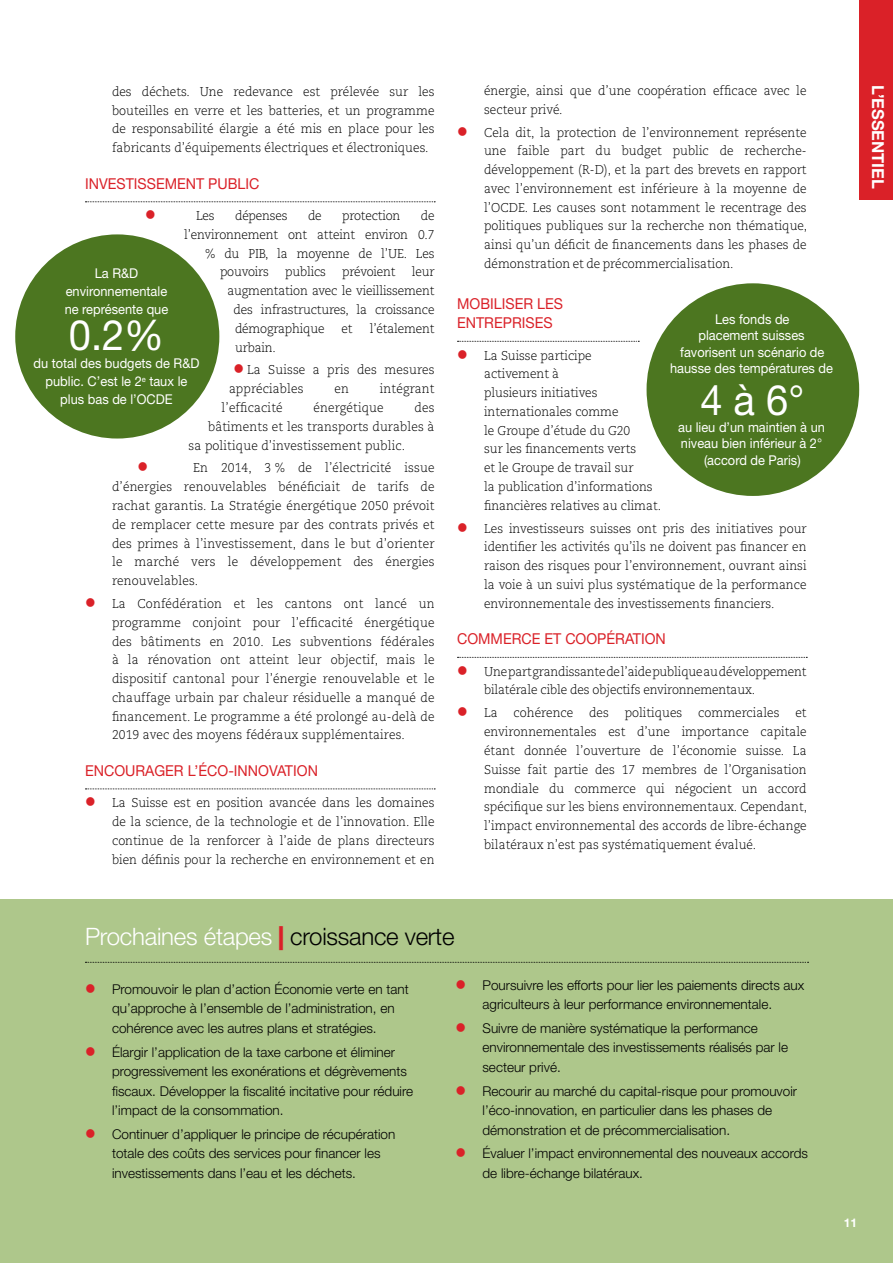
<style>
.page{position:relative;width:893px;height:1263px;background:#fff}
.page>*{position:absolute;margin:0;border:0;box-sizing:border-box;transform-origin:0 0}
.t1{font:42px "Helvetica Neue LT Std";color:#fff;scale:.95 1}
.t2{font:300 24px "Helvetica Neue LT Std";letter-spacing:-.01em;color:#fff}
.t3{font:700 16.5px "Helvetica Neue LT Std";color:#fff}
.t4{font:15px/19.5px "Helvetica Neue LT Std";color:#da2128;scale:.95 1}
.t5{font:300 13.5px/19.5px "Helvetica Neue LT Std";color:#000}
.t6{font:13.5px/16.5px "Helvetica Neue LT Std";color:#fff;text-align:center;scale:.95 1}
.t7{font:300 12.75px/18.8px "Caecilia LT Std";letter-spacing:-.005em;color:#000;text-align:justify;scale:.95 1}
.t8{font:700 12px "Helvetica Neue LT Std";color:#fff}
.s1{font-weight:900;color:#da2128}
.s2{color:#000}
</style>
<div class="page">
<div style="left:0;top:899px;width:893px;height:364px;background:#aec78b"></div>
<div style="left:859px;top:0;width:34px;height:199px;background:#da2128"></div>
<svg style="left:85px;top:962px;width:723px;height:1px"></svg>
<svg style="left:85px;top:201px;width:350px;height:1px"></svg>
<svg style="left:85px;top:788px;width:350px;height:1px"></svg>
<svg style="left:457px;top:341px;width:182px;height:1px"></svg>
<svg style="left:457px;top:657px;width:350px;height:1px"></svg>
<div style="left:15px;top:234px;width:204px;height:204px;background:#4c7620;border-radius:50%"></div>
<div style="left:647px;top:283px;width:212px;height:213px;background:#4c7620;border-radius:50%"></div>
<p class="t7" style="left:112px;top:82px;width:341px">des déchets. Une redevance est prélevée sur les bouteilles en verre et les batteries, et un programme de responsabilité élargie a été mis en place pour les fabricants d’équipements électriques et électroniques.</p>
<p class="t4" style="left:85px;top:173px;width:185px">investissement public</p>
<p class="t7" style="left:196px;top:207px;width:21px">Les</p>
<p class="t7" style="left:235px;top:207px;width:57px">dépenses</p>
<p class="t7" style="left:308px;top:207px;width:16px">de</p>
<p class="t7" style="left:342px;top:207px;width:63px">protection</p>
<p class="t7" style="left:421px;top:207px;width:16px">de</p>
<p class="t7" style="left:184px;top:225px;width:265px">l’environnement ont atteint environ 0.7</p>
<p class="t7" style="left:205px;top:244px;width:243px">% du PIB, la moyenne de l’UE. Les</p>
<p class="t7" style="left:220px;top:263px;width:53px">pouvoirs</p>
<p class="t7" style="left:285px;top:263px;width:45px">publics</p>
<p class="t7" style="left:342px;top:263px;width:58px">prévoient</p>
<p class="t7" style="left:412px;top:263px;width:25px">leur</p>
<p class="t7" style="left:228px;top:282px;width:219px">augmentation avec le vieillissement</p>
<p class="t7" style="left:234px;top:300px;width:213px">des infrastructures, la croissance</p>
<p class="t7" style="left:235px;top:319px;width:96px">démographique</p>
<p class="t7" style="left:342px;top:319px;width:13px">et</p>
<p class="t7" style="left:370px;top:319px;width:70px">l’étalement</p>
<p class="t7" style="left:247px;top:336px;width:199px;line-height:23px;text-indent:-12px">urbain.<br>La Suisse a pris des mesures</p>
<p class="t7" style="left:229px;top:380px;width:80px">appréciables</p>
<p class="t7" style="left:335px;top:380px;width:17px">en</p>
<p class="t7" style="left:380px;top:380px;width:59px">intégrant</p>
<p class="t7" style="left:222px;top:398px;width:66px">l’efficacité</p>
<p class="t7" style="left:314px;top:398px;width:75px">énergétique</p>
<p class="t7" style="left:415px;top:398px;width:23px">des</p>
<p class="t7" style="left:208px;top:417px;width:240px">bâtiments et les transports durables à</p>
<p class="t7" style="left:189px;top:436px;width:230px">sa politique d’investissement public.</p>
<p class="t7" style="left:112px;top:459px;width:341px;text-indent:81px">En 2014, 3 % de l’électricité issue d’énergies renouvelables bénéficiait de tarifs de rachat garantis. La Stratégie énergétique 2050 prévoit de remplacer cette mesure par des contrats privés et des primes à l’investissement, dans le but d’orienter le marché vers le développement des énergies renouvelables.</p>
<p class="t7" style="left:112px;top:594px;width:341px">La Confédération et les cantons ont lancé un programme conjoint pour l’efficacité énergétique des bâtiments en 2010. Les subventions fédérales à la rénovation ont atteint leur objectif, mais le dispositif cantonal pour l’énergie renouvelable et le chauffage urbain par chaleur résiduelle a manqué de financement. Le programme a été prolongé au-delà de 2019 avec des moyens fédéraux supplémentaires.</p>
<p class="t4" style="left:85px;top:760px;width:247px">encourager l’éco-innovation</p>
<p class="t7" style="left:112px;top:794px;width:341px">La Suisse est en position avancée dans les domaines de la science, de la technologie et de l’innovation. Elle continue de la renforcer à l’aide de plans directeurs bien définis pour la recherche en environnement et en</p>
<p class="t6" style="left:65px;top:264px;width:111px;line-height:18px">La R&amp;D environnementale ne représente que</p>
<h1 class="t1" style="left:69px;top:310px;width:102px">0.2%</h1>
<p class="t6" style="left:33px;top:355px;width:175px">du total des budgets de R&amp;D</p>
<p class="t6" style="left:46px;top:373px;width:151px">public. C’est le 2<sup>e</sup> taux le</p>
<p class="t6" style="left:60px;top:391px;width:91px">plus bas de l’OCDE</p>
<p class="t7" style="left:484px;top:81px;width:341px">énergie, ainsi que d’une coopération efficace avec le secteur privé.</p>
<p class="t7" style="left:484px;top:123px;width:341px">Cela dit, la protection de l’environnement représente une faible part du budget public de recherche&shy;développement (R-D), et la part des brevets en rapport avec l’environnement est inférieure à la moyenne de l’OCDE. Les causes sont notamment le recentrage des politiques publiques sur la recherche non thématique, ainsi qu’un déficit de financements dans les phases de démonstration et de précommercialisation.</p>
<p class="t4" style="left:457px;top:293px;width:113px">mobiliser les entreprises</p>
<p class="t7" style="left:484px;top:346px;width:188px;text-align:left">La Suisse participe<br>activement à<br>plusieurs initiatives internationales comme<br>le Groupe d’étude du G20<br>sur les financements verts<br>et le Groupe de travail sur<br>la publication d’informations financières relatives au climat.</p>
<p class="t7" style="left:484px;top:519px;width:341px">Les investisseurs suisses ont pris des initiatives pour identifier les activités qu’ils ne doivent pas financer en raison des risques pour l’environnement, ouvrant ainsi la voie à un suivi plus systématique de la performance environnementale des investissements financiers.</p>
<p class="t4" style="left:457px;top:629px;width:221px">commerce et coopération</p>
<p class="t7" style="left:484px;top:662px;width:341px">Une part grandissante de l’aide publique au développement bilatérale cible des objectifs environnementaux.</p>
<p class="t7" style="left:484px;top:704px;width:341px">La cohérence des politiques commerciales et environnementales est d’une importance capitale étant donnée l’ouverture de l’économie suisse. La Suisse fait partie des 17 membres de l’Organisation mondiale du commerce qui négocient un accord spécifique sur les biens environnementaux. Cependant, l’impact environnemental des accords de libre‑échange bilatéraux n’est pas systématiquement évalué.</p>
<p class="t6" style="left:670px;top:311px;width:173px">Les fonds de<br>placement suisses favorisent un scénario de hausse des températures de</p>
<h1 class="t1" style="left:700px;top:375px;width:111px">4 à 6°</h1>
<p class="t6" style="left:678px;top:419px;width:156px">au lieu d’un maintien à un niveau bien inférieur à 2° (accord de Paris)</p>
<p class="t3" style="left:888px;top:85px;width:105px;rotate:90deg">l’essentiel</p>
<h2 class="t2" style="left:85px;top:922px;width:371px">Prochaines étapes <span class="s1">|</span> <span class="s2">croissance verte</span></h2>
<p class="t5" style="left:112px;top:979px;width:298px">Promouvoir le plan d’action Économie verte en tant qu’approche à l’ensemble de l’administration, en cohérence avec les autres plans et stratégies.</p>
<p class="t5" style="left:112px;top:1042px;width:303px">Élargir l’application de la taxe carbone et éliminer progressivement les exonérations et dégrèvements fiscaux. Développer la fiscalité incitative pour réduire l’impact de la consommation.</p>
<p class="t5" style="left:112px;top:1124px;width:285px">Continuer d’appliquer le principe de récupération totale des coûts des services pour financer les investissements dans l’eau et les déchets.</p>
<p class="t5" style="left:482px;top:975px;width:323px">Poursuivre les efforts pour lier les paiements directs aux agriculteurs à leur performance environnementale.</p>
<p class="t5" style="left:482px;top:1018px;width:307px">Suivre de manière systématique la performance environnementale des investissements réalisés par le secteur privé.</p>
<p class="t5" style="left:482px;top:1081px;width:316px">Recourir au marché du capital-risque pour promouvoir l’éco-innovation, en particulier dans les phases de démonstration et de précommercialisation.</p>
<p class="t5" style="left:482px;top:1143px;width:327px">Évaluer l’impact environnemental des nouveaux accords de libre-échange bilatéraux.</p>
<p class="t8" style="left:844px;top:1215px;width:15px">11</p>
</div>
